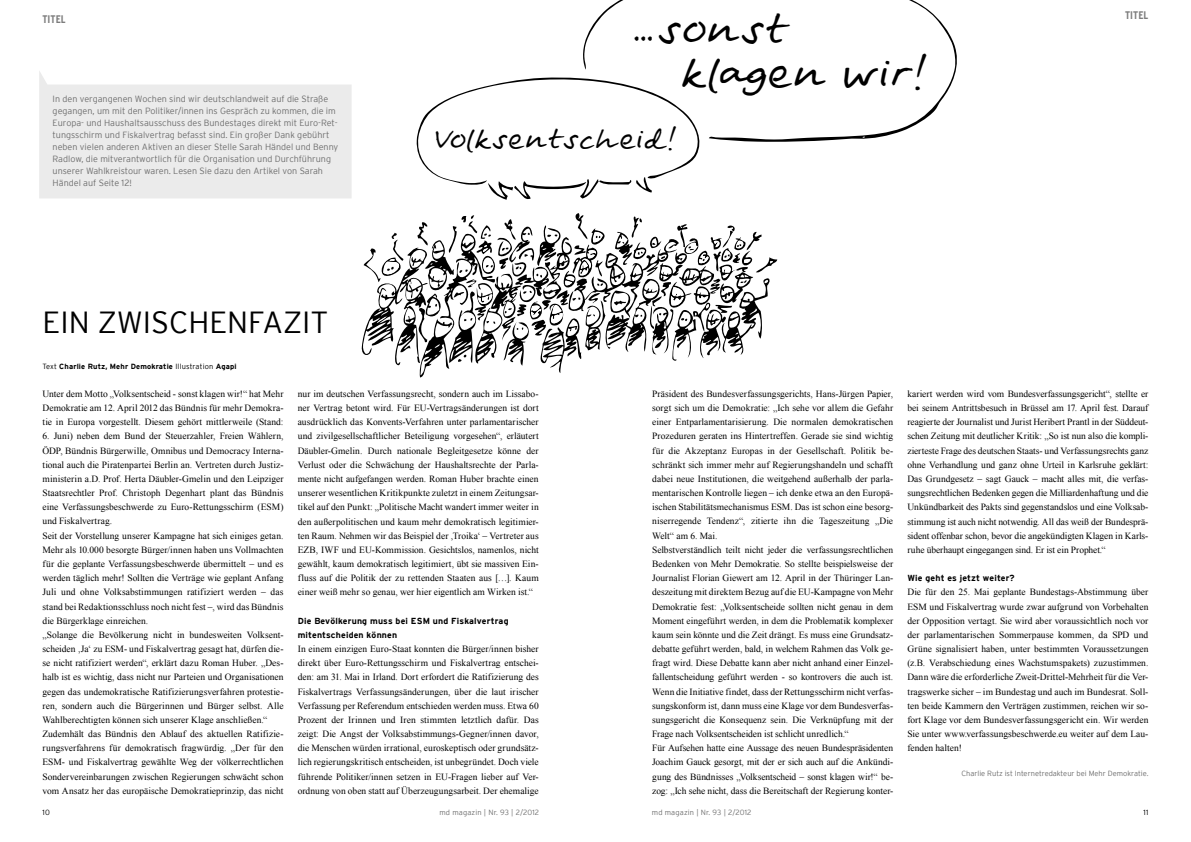
<style>
.page{position:relative;width:1191px;height:842px;background:#fff}
.page>*{position:absolute;margin:0;border:0;box-sizing:border-box;transform-origin:0 0}
.t1{font:41.9px/44.5px "Lisa";color:#000}
.t2{font:300 30.5px "Interstate";color:#000}
.t3{font:27.8px "Lisa";color:#000}
.t4{font:700 condensed 11px "Interstate";color:#7c7c7c}
.t5{font:9.5px/14.2px "Times New Roman";color:#000;text-align:justify}
.t6{font:300 9px/12px "Interstate";color:#6f6f6f}
.t7{font:700 8.8px/14.2px "Interstate";letter-spacing:.02em;color:#000}
.t8{font:300 7.5px "Interstate";color:#6f6f6f}
.t9{font:700 7.5px "Interstate";letter-spacing:.02em;color:#000}
.t10{font:300 7.5px "Interstate";letter-spacing:.02em;color:#6f6f6f}
.t11{font:300 7.5px "Interstate";color:#000}
.s1{font-weight:300}
</style>
<div class="page">
<svg style="left:39px;top:71px;width:312px;height:127px"></svg>
<div style="left:53px;top:95px;width:296px;height:99px;background:#ebebeb"></div>
<svg style="left:361px;top:213px;width:416px;height:164px"></svg>
<svg style="left:416px;top:77px;width:284px;height:123px"></svg>
<svg style="left:577px;top:0;width:380px;height:142px"></svg>
<p class="t4" style="left:43px;top:13px;width:25px">TITEL</p>
<p class="t6" style="left:53px;top:93px;width:287px">In den vergangenen Wochen sind wir deutschlandweit auf die Straße gegangen, um mit den Politiker/innen ins Gespräch zu kommen, die im Europa- und Haushaltsausschuss des Bundestages direkt mit Euro-Ret&shy;tungsschirm und Fiskalvertrag befasst sind. Ein großer Dank gebührt neben vielen anderen Aktiven an dieser Stelle Sarah Händel und Benny Radlow, die mitverantwortlich für die Organisation und Durchführung unserer Wahlkreistour waren. Lesen Sie dazu den Artikel von Sarah Händel auf Seite 12!</p>
<h2 class="t2" style="left:43px;top:305px;width:164px">Ein Zwischenfazit</h2>
<p class="t9" style="left:43px;top:362px;width:196px"><span class="s1">Text</span> Charlie Rutz, Mehr Demokratie <span class="s1">Illustration</span> Agapi</p>
<h1 class="t1" style="left:681px;top:9px;width:248px;text-indent:-48px">... sonst klagen wir!</h1>
<h3 class="t3" style="left:435px;top:123px;width:243px">Volksentscheid!</h3>
<p class="t4" style="left:1125px;top:9px;width:25px">TITEL</p>
<p class="t5" style="left:43px;top:386px;width:242px">Unter dem Motto „Volksentscheid - sonst klagen wir!“ hat Mehr Demokratie am 12. April 2012 das Bündnis für mehr Demokra&shy;tie in Europa vorgestellt. Diesem gehört mittlerweile (Stand:</p>
<p class="t5" style="left:43px;top:429px;width:242px;text-align:left">6. Juni) neben dem Bund der Steuerzahler, Freien Wählern, ÖDP, Bündnis Bürgerwille, Omnibus und Democracy Interna&shy;tional auch die Piratenpartei Berlin an. Vertreten durch Justiz&shy;ministerin a.D. Prof. Herta Däubler-Gmelin und den Leipziger Staatsrechtler Prof. Christoph Degenhart plant das Bündnis eine Verfassungsbeschwerde zu Euro-Rettungsschirm (ESM) und Fiskalvertrag.<br>Seit der Vorstellung unserer Kampagne hat sich einiges getan.<br>Mehr als 10.000 besorgte Bürger/innen haben uns Vollmachten für die geplante Verfassungsbeschwerde übermittelt – und es werden täglich mehr! Sollten die Verträge wie geplant Anfang Juli und ohne Volksabstimmungen ratifiziert werden – das stand bei Redaktionsschluss noch nicht fest –, wird das Bündnis die Bürgerklage einreichen.<br>„Solange die Bevölkerung nicht in bundesweiten Volksent&shy;scheiden ‚Ja‘ zu ESM- und Fiskalvertrag gesagt hat, dürfen die&shy;se nicht ratifiziert werden“, erklärt dazu Roman Huber. „Des&shy;halb ist es wichtig, dass nicht nur Parteien und Organisationen gegen das undemokratische Ratifizierungsverfahren protestie&shy;ren, sondern auch die Bürgerinnen und Bürger selbst. Alle Wahlberechtigten können sich unserer Klage anschließen.“ Zudemhält das Bündnis den Ablauf des aktuellen Ratifizie&shy;rungsverfahrens für demokratisch fragwürdig. „Der für den ESM- und Fiskalvertrag gewählte Weg der völkerrechtlichen Sondervereinbarungen zwischen Regierungen schwächt schon vom Ansatz her das europäische Demokratieprinzip, das nicht</p>
<p class="t5" style="left:298px;top:386px;width:242px">nur im deutschen Verfassungsrecht, sondern auch im Lissabo&shy;ner Vertrag betont wird. Für EU-Vertragsänderungen ist dort ausdrücklich das Konvents-Verfahren unter parlamentarischer und zivilgesellschaftlicher Beteiligung vorgesehen“, erläutert Däubler-Gmelin. Durch nationale Begleitgesetze könne der Verlust oder die Schwächung der Haushaltsrechte der Parla&shy;mente nicht aufgefangen werden. Roman Huber brachte einen unserer wesentlichen Kritikpunkte zuletzt in einem Zeitungsar&shy;tikel auf den Punkt: „Politische Macht wandert immer weiter in den außerpolitischen und kaum mehr demokratisch legitimier&shy;ten Raum. Nehmen wir das Beispiel der ‚Troika‘ – Vertreter aus EZB, IWF und EU-Kommission. Gesichtslos, namenlos, nicht gewählt, kaum demokratisch legitimiert, übt sie massiven Ein&shy;fluss auf die Politik der zu rettenden Staaten aus […]. Kaum einer weiß mehr so genau, wer hier eigentlich am Wirken ist.“</p>
<p class="t7" style="left:298px;top:613px;width:212px">Die Bevölkerung muss bei ESM und Fiskalvertrag mitentscheiden können</p>
<p class="t5" style="left:298px;top:642px;width:242px">In einem einzigen Euro-Staat konnten die Bürger/innen bisher direkt über Euro-Rettungsschirm und Fiskalvertrag entschei&shy;den: am 31. Mai in Irland. Dort erfordert die Ratifizierung des Fiskalvertrags Verfassungsänderungen, über die laut irischer Verfassung per Referendum entschieden werden muss. Etwa 60<br>Prozent der Irinnen und Iren stimmten letztlich dafür. Das zeigt: Die Angst der Volksabstimmungs-Gegner/innen davor, die Menschen würden irrational, euroskeptisch oder grundsätz&shy;lich regierungskritisch entscheiden, ist unbegründet. Doch viele führende Politiker/innen setzen in EU-Fragen lieber auf Ver&shy;ordnung von oben statt auf Überzeugungsarbeit. Der ehemalige</p>
<p class="t5" style="left:652px;top:386px;width:242px;text-align:left">Präsident des Bundesverfassungsgerichts, Hans-Jürgen Papier, sorgt sich um die Demokratie: „Ich sehe vor allem die Gefahr einer Entparlamentarisierung. Die normalen demokratischen Prozeduren geraten ins Hintertreffen. Gerade sie sind wichtig für die Akzeptanz Europas in der Gesellschaft. Politik be&shy;schränkt sich immer mehr auf Regierungshandeln und schafft dabei neue Institutionen, die weitgehend außerhalb der parla&shy;mentarischen Kontrolle liegen – ich denke etwa an den Europä&shy;ischen Stabilitätsmechanismus ESM. Das ist schon eine besorg&shy;niserregende Tendenz“, zitierte ihn die Tageszeitung „Die Welt“ am 6. Mai.<br>Selbstverständlich teilt nicht jeder die verfassungsrechtlichen Bedenken von Mehr Demokratie. So stellte beispielsweise der Journalist Florian Giewert am 12. April in der Thüringer Lan&shy;deszeitung mit direktem Bezug auf die EU-Kampagne von Mehr Demokratie fest: „Volksentscheide sollten nicht genau in dem Moment eingeführt werden, in dem die Problematik komplexer kaum sein könnte und die Zeit drängt. Es muss eine Grundsatz&shy;debatte geführt werden, bald, in welchem Rahmen das Volk ge&shy;fragt wird. Diese Debatte kann aber nicht anhand einer Einzel&shy;fallentscheidung geführt werden - so kontrovers die auch ist.<br>Wenn die Initiative findet, dass der Rettungsschirm nicht verfas&shy;sungskonform ist, dann muss eine Klage vor dem Bundesverfas&shy;sungsgericht die Konsequenz sein. Die Verknüpfung mit der Frage nach Volksentscheiden ist schlicht unredlich.“<br>Für Aufsehen hatte eine Aussage des neuen Bundespräsidenten Joachim Gauck gesorgt, mit der er sich auch auf die Ankündi&shy;gung des Bündnisses „Volksentscheid – sonst klagen wir!“ be&shy;zog: „Ich sehe nicht, dass die Bereitschaft der Regierung konter-</p>
<p class="t5" style="left:907px;top:386px;width:242px">kariert werden wird vom Bundesverfassungsgericht“, stellte er bei seinem Antrittsbesuch in Brüssel am 17. April fest. Darauf reagierte der Journalist und Jurist Heribert Prantl in der Süddeut&shy;schen Zeitung mit deutlicher Kritik: „So ist nun also die kompli&shy;zierteste Frage des deutschen Staats- und Verfassungsrechts ganz ohne Verhandlung und ganz ohne Urteil in Karlsruhe geklärt:<br>Das Grundgesetz – sagt Gauck – macht alles mit, die verfas&shy;sungsrechtlichen Bedenken gegen die Milliardenhaftung und die Unkündbarkeit des Pakts sind gegenstandslos und eine Volksab&shy;stimmung ist auch nicht notwendig. All das weiß der Bundesprä&shy;sident offenbar schon, bevor die angekündigten Klagen in Karls&shy;ruhe überhaupt eingegangen sind. Er ist ein Prophet.“</p>
<p class="t7" style="left:907px;top:571px;width:109px">Wie geht es jetzt weiter?</p>
<p class="t5" style="left:907px;top:585px;width:242px">Die für den 25. Mai geplante Bundestags-Abstimmung über ESM und Fiskalvertrag wurde zwar aufgrund von Vorbehalten der Opposition vertagt. Sie wird aber voraussichtlich noch vor der parlamentarischen Sommerpause kommen, da SPD und Grüne signalisiert haben, unter bestimmten Voraussetzungen (z.B. Verabschiedung eines Wachstumspakets) zuzustimmen.<br>Dann wäre die erforderliche Zweit-Drittel-Mehrheit für die Ver&shy;tragswerke sicher – im Bundestag und auch im Bundesrat. Soll&shy;ten beide Kammern den Verträgen zustimmen, reichen wir so&shy;fort Klage vor dem Bundesverfassungsgericht ein. Wir werden Sie unter www.verfassungsbeschwerde.eu weiter auf dem Lau&shy;fenden halten!</p>
<p class="t8" style="left:961px;top:769px;width:188px">Charlie Rutz ist Internetredakteur bei Mehr Demokratie.</p>
<p class="t11" style="left:43px;top:808px;width:9px">10</p>
<p class="t10" style="left:439px;top:808px;width:101px">md magazin | Nr. 93 | 2/2012</p>
<p class="t10" style="left:652px;top:808px;width:101px">md magazin | Nr. 93 | 2/2012</p>
<p class="t11" style="left:1143px;top:808px;width:6px">11</p>
</div>
